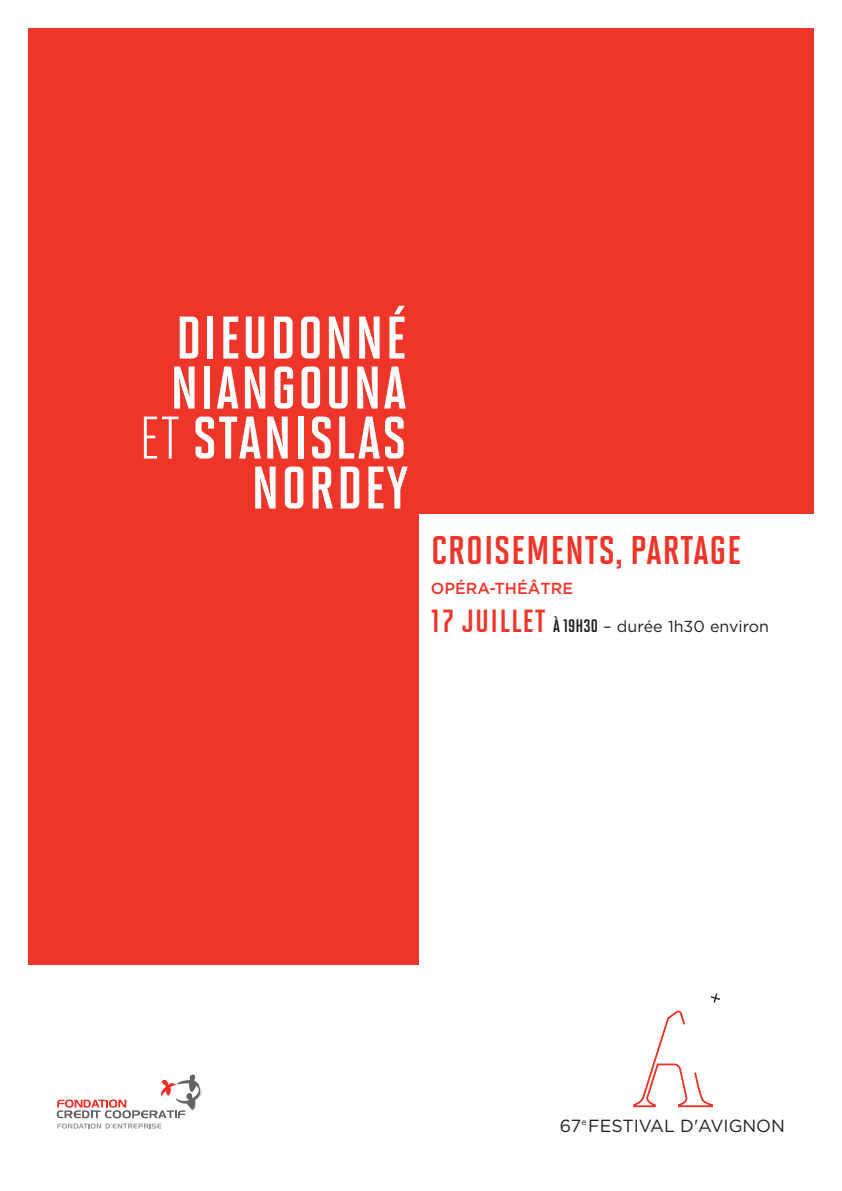
<style>
.page{position:relative;width:842px;height:1191px;background:#fff}
.page>*{position:absolute;margin:0;border:0;box-sizing:border-box;transform-origin:0 0}
.t1{font:60px/50px "Solano Gothic MVB Bd Cap";letter-spacing:.03em;color:#fff;text-align:right}
.t2{font:40px "Solano Gothic MVB Bd Cap";letter-spacing:.02em;color:#ee3529}
.t3{font:17.6px "Gotham";color:#231f20}
.t4{font:16px "Gotham";color:#231f20}
.t5{font:500 16px "Gotham";color:#ee3529}
.t6{font:8.8px "Gotham";color:#231f20}
.s1{font-family:"Solano Gothic MVB"}
.s2{font-family:"Solano Gothic MVB Bd Cap";font-size:32px;color:#ee3529}
.s3{font-family:"Solano Gothic MVB Bd Cap";font-size:18px}
</style>
<div class="page">
<div style="left:28px;top:28px;width:786px;height:937px;background:#ee3529"></div>
<div style="left:420px;top:514px;width:408px;height:462px;background:#fff"></div>
<svg style="left:57px;top:1074px;width:144px;height:54px"></svg>
<svg style="left:711px;top:993px;width:9px;height:9px"></svg>
<svg style="left:633px;top:1010px;width:80px;height:97px"></svg>
<p class="t1" style="left:139px;top:318px;width:270px">DIEUDONNÉ<br>NIANGOUNA<br><span class="s1">ET</span> STANISLAS<br>NORDEY</p>
<p class="t2" style="left:431px;top:536px;width:311px">CROISEMENTS, PARTAGE</p>
<p class="t5" style="left:431px;top:579px;width:144px">OPÉRA-THÉÂTRE</p>
<p class="t4" style="left:431px;top:617px;width:340px"><span class="s2">17 juillet</span> <span class="s3">À 19H30</span> – durée 1h30 environ</p>
<p class="t6" style="left:581px;top:1116px;width:7px">e</p>
<p class="t3" style="left:560px;top:1116px;width:227px">67 FESTIVAL D'AVIGNON</p>
</div>
